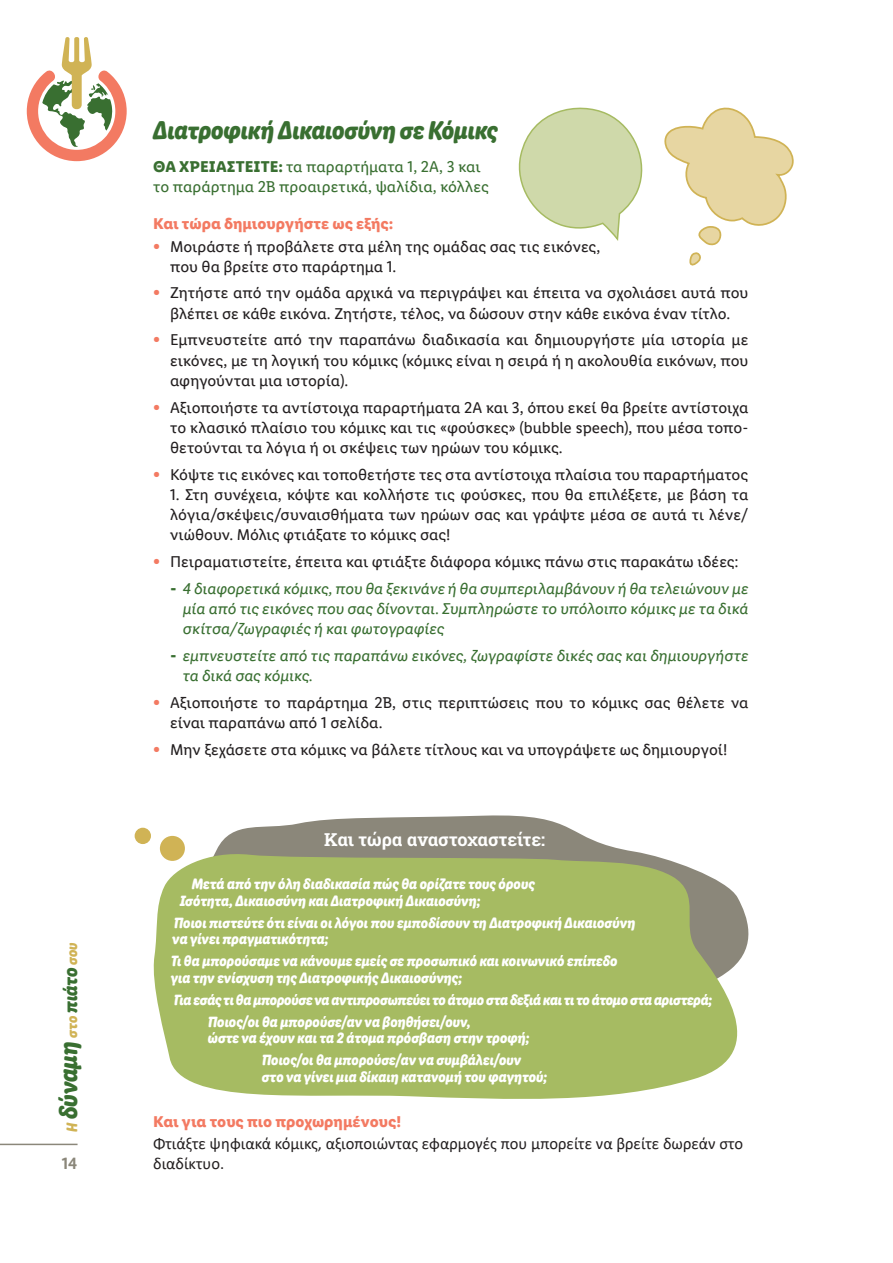
<style>
.page{position:relative;width:893px;height:1263px;background:#fff}
.page>*{position:absolute;margin:0;border:0;box-sizing:border-box;transform-origin:0 0}
.bullets{font:25.5px "Lidl Font Script Pro";color:#396f31}
.intro{font:18px "Roboto Slab";letter-spacing:-.015em;color:#fff}
.t1{font:16.5px/19.8px "Calibri";color:#231f20}
.t2{font:600 16.5px "Lidl Font Pro";color:#8b877a}
.bullets-2{font:15.75px/20.2px "Lidl Font Pro";color:#231f20;text-align:justify}
.bullets-3{font:italic 15.75px/20.2px "Lidl Font Pro";letter-spacing:-.005em;color:#396f31;text-align:justify}
.θα_χρειαστείτε{font:15.75px/20.2px "Lidl Font Pro";color:#396f31}
.θα_χρειαστείτε-2{font:700 15.75px "Lidl Font Pro";color:#f37a62}
.Normal__Web{font:15px/16.5px "Lidl Font Script Pro";letter-spacing:.005em;color:#fff}
.t3{font:15px "Lidl Font Script Pro";color:#d0b355}
.s1{font-size:25.5px;color:#396f31}
.s2{font-size:19.5px;color:#396f31}
.s3{font-weight:700}
.s4{font-weight:700;color:#f37a62}
</style>
<div class="page">
<svg style="left:27px;top:37px;width:100px;height:124px"></svg>
<hr style="left:0;top:1144px;width:78px;height:1px;background:#8b877a">
<svg style="left:216px;top:815px;width:409px;height:35px;fill:#8b877a"></svg>
<svg style="left:153px;top:850px;width:596px;height:249px;background:#abbd6f"></svg>
<div style="left:160px;top:836px;width:25px;height:25px;background:#d0b355;border-radius:50%"></div>
<div style="left:135px;top:828px;width:16px;height:16px;background:#d0b355;border-radius:50%"></div>
<svg style="left:518px;top:107px;width:125px;height:134px"></svg>
<svg style="left:664px;top:107px;width:130px;height:159px"></svg>
<p class="t3" style="left:63px;top:1132px;width:191px;rotate:-90deg">Η <span class="s1">δύναμη</span> στο <span class="s2">πιάτο</span> σου</p>
<p class="t2" style="left:62px;top:1154px;width:17px">14</p>
<p class="bullets" style="left:153px;top:115px;width:346px">Διατροφική Δικαιοσύνη σε Κόμικς</p>
<p class="θα_χρειαστείτε" style="left:153px;top:156px;width:337px"><span class="s3">ΘΑ ΧΡΕΙΑΣΤΕΊΤΕ:</span> τα παραρτήματα 1, 2Α, 3 και το παράρτημα 2Β προαιρετικά, ψαλίδια, κόλλες</p>
<p class="θα_χρειαστείτε-2" style="left:153px;top:214px;width:242px">Και τώρα δημιουργήστε ως εξής:</p>
<p class="bullets-2" style="left:170px;top:236px;width:432px;text-indent:-17px"><span class="s4">•</span> Μοιράστε ή προβάλετε στα μέλη της ομάδας σας τις εικόνες, που θα βρείτε στο παράρτημα 1.</p>
<p class="bullets-2" style="left:153px;top:283px;width:597px;text-align:center"><span class="s4">•</span> Ζητήστε από την ομάδα αρχικά να περιγράψει και έπειτα να σχολιάσει αυτά που βλέπει σε κάθε εικόνα. Ζητήστε, τέλος, να δώσουν στην κάθε εικόνα έναν τίτλο.</p>
<p class="bullets-2" style="left:170px;top:330px;width:580px;text-indent:-17px"><span class="s4">•</span> Εμπνευστείτε από την παραπάνω διαδικασία και δημιουργήστε μία ιστορία με εικόνες, με τη λογική του κόμικς (κόμικς είναι η σειρά ή η ακολουθία εικόνων, που αφηγούνται μια ιστορία).</p>
<p class="bullets-2" style="left:170px;top:397px;width:580px;text-indent:-17px"><span class="s4">•</span> Αξιοποιήστε τα αντίστοιχα παραρτήματα 2Α και 3, όπου εκεί θα βρείτε αντίστοιχα το κλασικό πλαίσιο του κόμικς και τις «φούσκες» (bubble speech), που μέσα τοπο&shy;θετούνται τα λόγια ή οι σκέψεις των ηρώων του κόμικς.</p>
<p class="bullets-2" style="left:153px;top:464px;width:597px"><span class="s4">•</span> Κόψτε τις εικόνες και τοποθετήστε τες στα αντίστοιχα πλαίσια του παραρτήματος</p>
<p class="bullets-2" style="left:170px;top:484px;width:580px">1. Στη συνέχεια, κόψτε και κολλήστε τις φούσκες, που θα επιλέξετε, με βάση τα λόγια/σκέψεις/συναισθήματα των ηρώων σας και γράψτε μέσα σε αυτά τι λένε/ νιώθουν. Μόλις φτιάξατε το κόμικς σας!</p>
<p class="bullets-2" style="left:153px;top:551px;width:587px"><span class="s4">•</span> Πειραματιστείτε, έπειτα και φτιάξτε διάφορα κόμικς πάνω στις παρακάτω ιδέες:</p>
<p class="bullets-3" style="left:183px;top:578px;width:567px;text-indent:-13px"><span class="s3">-</span> 4 διαφορετικά κόμικς, που θα ξεκινάνε ή θα συμπεριλαμβάνουν ή θα τελειώνουν με μία από τις εικόνες που σας δίνονται. Συμπληρώστε το υπόλοιπο κόμικς με τα δικά σκίτσα/ζωγραφιές ή και φωτογραφίες</p>
<p class="bullets-3" style="left:183px;top:645px;width:567px;text-indent:-13px"><span class="s3">-</span> εμπνευστείτε από τις παραπάνω εικόνες, ζωγραφίστε δικές σας και δημιουργήστε τα δικά σας κόμικς.</p>
<p class="bullets-2" style="left:170px;top:692px;width:580px;text-indent:-17px"><span class="s4">•</span> Αξιοποιήστε το παράρτημα 2Β, στις περιπτώσεις που το κόμικς σας θέλετε να είναι παραπάνω από 1 σελίδα.</p>
<p class="bullets-2" style="left:153px;top:739px;width:576px"><span class="s4">•</span> Μην ξεχάσετε στα κόμικς να βάλετε τίτλους και να υπογράψετε ως δημιουργοί!</p>
<p class="intro" style="left:324px;top:827px;width:222px">Kαι τώρα αναστοχαστείτε:</p>
<p class="Normal__Web" style="left:180px;top:876px;width:357px;text-indent:12px">Μετά από την όλη διαδικασία πώς θα ορίζατε τους όρους<br>Ισότητα, Δικαιοσύνη και Διατροφική Δικαιοσύνη;</p>
<p class="Normal__Web" style="left:172px;top:914px;width:464px">Ποιοι πιστεύτε ότι είναι οι λόγοι που εμποδίσουν τη Διατροφική Δικαιοσύνη να γίνει πραγματικότητα;</p>
<p class="Normal__Web" style="left:171px;top:953px;width:448px">Τι θα μπορούσαμε να κάνουμε εμείς σε προσωπικό και κοινωνικό επίπεδο για την ενίσχυση της Διατροφικής Δικαιοσύνης;</p>
<p class="Normal__Web" style="left:174px;top:991px;width:540px">Για εσάς τι θα μπορούσε να αντιπροσωπεύει το άτομο στα δεξιά και τι το άτομο στα αριστερά;</p>
<p class="Normal__Web" style="left:208px;top:1013px;width:323px">Ποιος/οι θα μπορούσε/αν να βοηθήσει/ουν,<br>ώστε να έχουν και τα 2 άτομα πρόσβαση στην τροφή;</p>
<p class="Normal__Web" style="left:262px;top:1052px;width:287px">Ποιος/οι θα μπορούσε/αν να συμβάλει/ουν<br>στο να γίνει μια δίκαιη κατανομή του φαγητού;</p>
<p class="θα_χρειαστείτε-2" style="left:153px;top:1112px;width:249px">Και για τους πιο προχωρημένους!</p>
<p class="t1" style="left:153px;top:1133px;width:592px">Φτιάξτε ψηφιακά κόμικς, αξιοποιώντας εφαρμογές που μπορείτε να βρείτε δωρεάν στο διαδίκτυο.</p>
</div>
